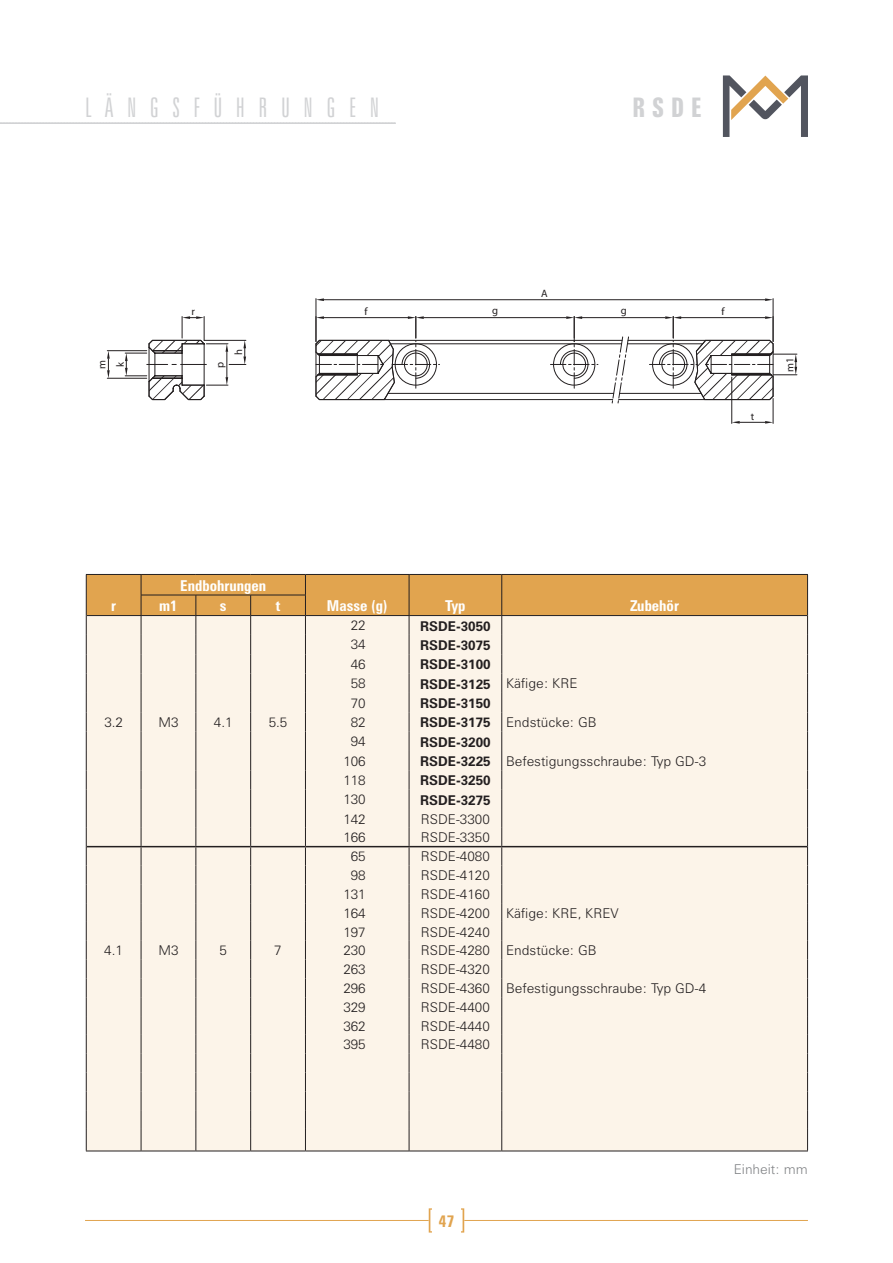
<style>
.page{position:relative;width:893px;height:1263px;background:#fff}
.page>*{position:absolute;margin:0;border:0;box-sizing:border-box;transform-origin:0 0}
.t1{font:300 extra-condensed 27px "Zurich BT";letter-spacing:.5em;color:#d1d2d4}
.t2{font:700 extra-condensed 27px "Zurich BT";color:#d1d2d4}
.t3{font:700 condensed 16.5px "Zurich BT";color:#e1a44f}
.t4{font:700 condensed 15px "Zurich BT";color:#fff}
.t5{font:300 13.5px "Zurich BT";color:#231f20}
.t6{font:700 13.5px "Zurich BT";color:#231f20}
.t7{font:300 13.5px "Zurich BT";color:#808285}
.t8{font:10.65px/18.3px "Myriad";color:#231f20}
</style>
<div class="page">
<hr style="left:86px;top:1150px;width:55px;height:1px;background:#231f20">
<hr style="left:141px;top:1150px;width:55px;height:1px;background:#231f20">
<hr style="left:196px;top:1150px;width:55px;height:1px;background:#231f20">
<hr style="left:251px;top:1150px;width:54px;height:1px;background:#231f20">
<hr style="left:305px;top:1150px;width:104px;height:1px;background:#231f20">
<hr style="left:409px;top:1150px;width:93px;height:1px;background:#231f20">
<hr style="left:502px;top:1150px;width:306px;height:1px;background:#231f20">
<svg style="left:86px;top:574px;width:722px;height:576px;background:#f6ebdb"></svg>
<hr style="left:87px;top:846px;width:54px;height:1px;background:#231f20">
<hr style="left:141px;top:846px;width:55px;height:1px;background:#231f20">
<hr style="left:196px;top:846px;width:55px;height:1px;background:#231f20">
<hr style="left:251px;top:846px;width:54px;height:1px;background:#231f20">
<hr style="left:305px;top:846px;width:104px;height:1px;background:#231f20">
<hr style="left:409px;top:846px;width:93px;height:1px;background:#231f20">
<hr style="left:502px;top:846px;width:305px;height:1px;background:#231f20">
<hr style="left:107px;top:350px;width:40px;height:1px;background:#231f20">
<hr style="left:107px;top:378px;width:40px;height:1px;background:#231f20">
<svg style="left:107px;top:351px;width:3px;height:27px"></svg>
<hr style="left:316px;top:299px;width:1px;height:42px;background:#231f20">
<hr style="left:773px;top:299px;width:1px;height:42px;background:#231f20">
<hr style="left:324px;top:299px;width:441px;height:1px;background:#231f20">
<svg style="left:316px;top:298px;width:8px;height:3px"></svg>
<svg style="left:765px;top:298px;width:8px;height:3px"></svg>
<svg style="left:125px;top:316px;width:672px;height:108px"></svg>
<svg style="left:0;top:122px;width:396px;height:2px"></svg>
<svg style="left:429px;top:1208px;width:3px;height:24px"></svg>
<svg style="left:461px;top:1208px;width:3px;height:24px"></svg>
<hr style="left:464px;top:1220px;width:344px;height:1px;background:#e1a44f">
<hr style="left:85px;top:1220px;width:344px;height:1px;background:#e1a44f">
<svg style="left:723px;top:75px;width:85px;height:62px"></svg>
<p class="t1" style="left:85px;top:92px;width:295px">LÄNGSFÜHRUNGEN</p>
<h1 class="t2" style="left:632px;top:92px;width:71px">RSDE</h1>
<p class="t8" style="left:191px;top:303px;width:5px">r</p>
<p class="t8" style="left:93px;top:369px;width:10px;rotate:-90deg">m k</p>
<p class="t8" style="left:211px;top:367px;width:8px;rotate:-90deg">p</p>
<p class="t8" style="left:230px;top:355px;width:7px;rotate:-90deg">h</p>
<p class="t8" style="left:541px;top:285px;width:8px">A</p>
<p class="t8" style="left:364px;top:303px;width:5px">f</p>
<p class="t8" style="left:492px;top:302px;width:7px">g</p>
<p class="t8" style="left:621px;top:302px;width:7px">g</p>
<p class="t8" style="left:722px;top:303px;width:5px">f</p>
<p class="t8" style="left:751px;top:408px;width:5px">t</p>
<p class="t8" style="left:781px;top:372px;width:16px;rotate:-90deg">m1</p>
<p class="t4" style="left:111px;top:597px;width:6px">r</p>
<p class="t4" style="left:180px;top:576px;width:87px">Endbohrungen</p>
<p class="t4" style="left:159px;top:597px;width:20px">m1</p>
<p class="t4" style="left:220px;top:597px;width:8px">s</p>
<p class="t4" style="left:276px;top:597px;width:6px">t</p>
<p class="t4" style="left:327px;top:597px;width:62px">Masse (g)</p>
<p class="t4" style="left:445px;top:597px;width:22px">Typ</p>
<p class="t4" style="left:630px;top:597px;width:50px">Zubehör</p>
<p class="t5" style="left:351px;top:617px;width:16px">22</p>
<p class="t6" style="left:420px;top:618px;width:72px">RSDE-3050</p>
<p class="t5" style="left:351px;top:636px;width:16px">34</p>
<p class="t6" style="left:420px;top:637px;width:72px">RSDE-3075</p>
<p class="t5" style="left:351px;top:656px;width:16px">46</p>
<p class="t6" style="left:420px;top:656px;width:72px">RSDE-3100</p>
<p class="t5" style="left:351px;top:675px;width:16px">58</p>
<p class="t6" style="left:420px;top:676px;width:72px">RSDE-3125</p>
<p class="t5" style="left:506px;top:675px;width:73px">Käfige: KRE</p>
<p class="t5" style="left:351px;top:694px;width:16px">70</p>
<p class="t6" style="left:420px;top:695px;width:72px">RSDE-3150</p>
<p class="t5" style="left:104px;top:714px;width:20px">3.2</p>
<p class="t5" style="left:158px;top:714px;width:22px">M3</p>
<p class="t5" style="left:214px;top:714px;width:20px">4.1</p>
<p class="t5" style="left:269px;top:714px;width:20px">5.5</p>
<p class="t5" style="left:351px;top:714px;width:16px">82</p>
<p class="t6" style="left:420px;top:714px;width:72px">RSDE-3175</p>
<p class="t5" style="left:506px;top:714px;width:92px">Endstücke: GB</p>
<p class="t5" style="left:351px;top:733px;width:16px">94</p>
<p class="t6" style="left:420px;top:734px;width:72px">RSDE-3200</p>
<p class="t5" style="left:343px;top:752px;width:24px">106</p>
<p class="t6" style="left:420px;top:753px;width:72px">RSDE-3225</p>
<p class="t5" style="left:506px;top:752px;width:202px">Befestigungsschraube: Typ GD-3</p>
<p class="t5" style="left:343px;top:772px;width:24px">118</p>
<p class="t6" style="left:420px;top:772px;width:72px">RSDE-3250</p>
<p class="t5" style="left:343px;top:791px;width:24px">130</p>
<p class="t6" style="left:420px;top:792px;width:72px">RSDE-3275</p>
<p class="t5" style="left:343px;top:811px;width:24px">142</p>
<p class="t5" style="left:421px;top:811px;width:70px">RSDE-3300</p>
<p class="t5" style="left:343px;top:829px;width:24px">166</p>
<p class="t5" style="left:421px;top:829px;width:70px">RSDE-3350</p>
<p class="t5" style="left:351px;top:848px;width:16px">65</p>
<p class="t5" style="left:421px;top:848px;width:70px">RSDE-4080</p>
<p class="t5" style="left:351px;top:867px;width:16px">98</p>
<p class="t5" style="left:421px;top:867px;width:70px">RSDE-4120</p>
<p class="t5" style="left:343px;top:886px;width:24px">131</p>
<p class="t5" style="left:421px;top:886px;width:70px">RSDE-4160</p>
<p class="t5" style="left:343px;top:905px;width:24px">164</p>
<p class="t5" style="left:421px;top:905px;width:70px">RSDE-4200</p>
<p class="t5" style="left:506px;top:905px;width:114px">Käfige: KRE, KREV</p>
<p class="t5" style="left:343px;top:923px;width:24px">197</p>
<p class="t5" style="left:421px;top:923px;width:70px">RSDE-4240</p>
<p class="t5" style="left:104px;top:942px;width:20px">4.1</p>
<p class="t5" style="left:158px;top:942px;width:22px">M3</p>
<p class="t5" style="left:220px;top:942px;width:9px">5</p>
<p class="t5" style="left:274px;top:942px;width:9px">7</p>
<p class="t5" style="left:343px;top:942px;width:24px">230</p>
<p class="t5" style="left:421px;top:942px;width:70px">RSDE-4280</p>
<p class="t5" style="left:506px;top:942px;width:92px">Endstücke: GB</p>
<p class="t5" style="left:343px;top:961px;width:24px">263</p>
<p class="t5" style="left:421px;top:961px;width:70px">RSDE-4320</p>
<p class="t5" style="left:343px;top:980px;width:24px">296</p>
<p class="t5" style="left:421px;top:980px;width:70px">RSDE-4360</p>
<p class="t5" style="left:506px;top:980px;width:202px">Befestigungsschraube: Typ GD-4</p>
<p class="t5" style="left:343px;top:999px;width:24px">329</p>
<p class="t5" style="left:421px;top:999px;width:70px">RSDE-4400</p>
<p class="t5" style="left:343px;top:1018px;width:24px">362</p>
<p class="t5" style="left:421px;top:1018px;width:70px">RSDE-4440</p>
<p class="t5" style="left:343px;top:1036px;width:24px">395</p>
<p class="t5" style="left:421px;top:1036px;width:70px">RSDE-4480</p>
<p class="t3" style="left:438px;top:1211px;width:18px">47</p>
<p class="t7" style="left:734px;top:1161px;width:76px">Einheit: mm</p>
</div>
